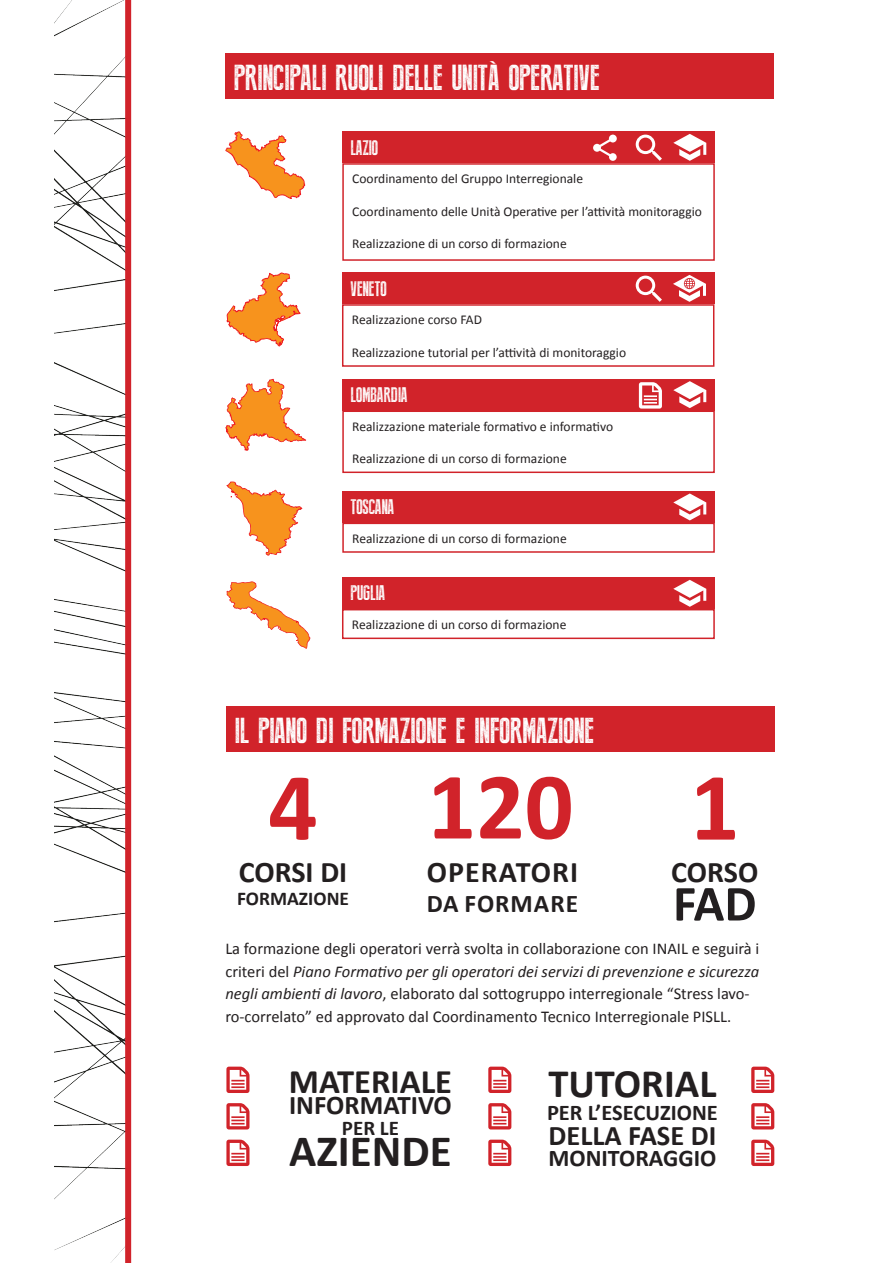
<style>
.page{position:relative;width:893px;height:1263px;background:#fff}
.page>*{position:absolute;margin:0;border:0;box-sizing:border-box;transform-origin:0 0}
.t1{font:700 97.5px "Calibri";color:#d1232a}
.t2{font:700 96px "Calibri";color:#d1232a}
.t3{font:700 51px "Calibri";color:#231f20}
.t4{font:700 45px "Calibri";color:#231f20}
.t5{font:700 40.5px "Calibri";color:#231f20}
.t6{font:36px "Press Style";color:#fff}
.t7{font:700 34.5px "Calibri";color:#231f20}
.t8{font:700 30px "Calibri";color:#231f20}
.t9{font:700 30px "Calibri";letter-spacing:.035em;color:#231f20}
.t10{font:700 28.5px "Calibri";color:#231f20}
.t11{font:700 27px "Calibri";color:#231f20}
.t12{font:700 25.5px "Calibri";letter-spacing:.04em;color:#231f20}
.t13{font:700 24px "Calibri";color:#231f20}
.t14{font:700 22.5px "Calibri";color:#231f20}
.t15{font:21px "Press Style";color:#fff}
.t16{font:700 21px "Calibri";color:#231f20}
.t17{font:700 19.5px "Calibri";color:#231f20}
.t18{font:16.5px/22.5px "Calibri";color:#231f20}
.t19{font:13.5px "Calibri";color:#231f20}
.s1{font-style:italic}
</style>
<div class="page">
<img style="left:54px;top:0;width:71px;height:1263px">
<div style="left:125px;top:0;width:6px;height:1263px;background:#d1232a"></div>
<div style="left:225px;top:53px;width:548px;height:45px;background:#d1232a"></div>
<div style="left:342px;top:272px;width:372px;height:32px;background:#d1232a"></div>
<div style="left:342px;top:379px;width:373px;height:31px;background:#d1232a"></div>
<div style="left:342px;top:491px;width:373px;height:32px;background:#d1232a"></div>
<div style="left:226px;top:706px;width:548px;height:46px;background:#d1232a"></div>
<div style="left:342px;top:577px;width:373px;height:32px;background:#d1232a"></div>
<div style="left:342px;top:609px;width:373px;height:30px;border:2px solid #d1232a"></div>
<div style="left:342px;top:304px;width:372px;height:63px;border:2px solid #d1232a"></div>
<div style="left:342px;top:410px;width:373px;height:63px;border:2px solid #d1232a"></div>
<div style="left:342px;top:523px;width:373px;height:30px;border:2px solid #d1232a"></div>
<div style="left:342px;top:131px;width:373px;height:32px;background:#d1232a"></div>
<div style="left:342px;top:163px;width:373px;height:98px;border:2px solid #d1232a"></div>
<svg style="left:225px;top:131px;width:80px;height:68px"></svg>
<svg style="left:225px;top:379px;width:81px;height:72px"></svg>
<svg style="left:226px;top:272px;width:75px;height:75px"></svg>
<svg style="left:226px;top:481px;width:76px;height:75px"></svg>
<svg style="left:226px;top:581px;width:84px;height:68px"></svg>
<svg style="left:673px;top:134px;width:33px;height:27px"></svg>
<svg style="left:673px;top:381px;width:33px;height:27px"></svg>
<svg style="left:673px;top:493px;width:33px;height:27px"></svg>
<svg style="left:673px;top:580px;width:33px;height:27px"></svg>
<svg style="left:673px;top:275px;width:33px;height:27px"></svg>
<svg style="left:636px;top:135px;width:26px;height:26px"></svg>
<svg style="left:636px;top:276px;width:26px;height:26px"></svg>
<svg style="left:593px;top:135px;width:24px;height:26px"></svg>
<svg style="left:639px;top:382px;width:23px;height:27px"></svg>
<svg style="left:488px;top:1067px;width:23px;height:26px"></svg>
<svg style="left:488px;top:1103px;width:23px;height:26px"></svg>
<svg style="left:488px;top:1140px;width:23px;height:26px"></svg>
<svg style="left:226px;top:1067px;width:23px;height:26px"></svg>
<svg style="left:226px;top:1103px;width:23px;height:26px"></svg>
<svg style="left:226px;top:1140px;width:23px;height:26px"></svg>
<svg style="left:751px;top:1067px;width:23px;height:26px"></svg>
<svg style="left:751px;top:1103px;width:23px;height:26px"></svg>
<svg style="left:751px;top:1140px;width:23px;height:26px"></svg>
<p class="t6" style="left:234px;top:59px;width:368px">PRINCIPALI RUOLI DELLE UNITÀ OPERATIVE</p>
<p class="t15" style="left:351px;top:137px;width:29px">LAZIO</p>
<p class="t19" style="left:352px;top:170px;width:232px">Coordinamento del Gruppo Interregionale</p>
<p class="t19" style="left:352px;top:203px;width:351px">Coordinamento delle Unità Operative per l’attività monitoraggio</p>
<p class="t19" style="left:352px;top:235px;width:216px">Realizzazione di un corso di formazione</p>
<p class="t15" style="left:350px;top:278px;width:38px">VENETO</p>
<p class="t19" style="left:352px;top:311px;width:131px">Realizzazione corso FAD</p>
<p class="t19" style="left:352px;top:344px;width:276px">Realizzazione tutorial per l’attività di monitoraggio</p>
<p class="t15" style="left:351px;top:384px;width:58px">LOMBARDIA</p>
<p class="t19" style="left:352px;top:418px;width:262px">Realizzazione materiale formativo e informativo</p>
<p class="t19" style="left:352px;top:450px;width:216px">Realizzazione di un corso di formazione</p>
<p class="t15" style="left:351px;top:496px;width:45px">TOSCANA</p>
<p class="t19" style="left:352px;top:530px;width:216px">Realizzazione di un corso di formazione</p>
<p class="t15" style="left:350px;top:582px;width:36px">PUGLIA</p>
<p class="t19" style="left:352px;top:616px;width:216px">Realizzazione di un corso di formazione</p>
<p class="t6" style="left:235px;top:712px;width:361px">IL PIANO DI FORMAZIONE E INFORMAZIONE</p>
<p class="t2" style="left:427px;top:745px;width:148px">120</p>
<p class="t9" style="left:427px;top:852px;width:153px">OPERATORI</p>
<p class="t12" style="left:427px;top:887px;width:153px">DA FORMARE</p>
<p class="t1" style="left:690px;top:745px;width:51px">1</p>
<p class="t8" style="left:671px;top:852px;width:89px">CORSO</p>
<p class="t3" style="left:673px;top:871px;width:85px">FAD</p>
<p class="t18" style="left:225px;top:937px;width:535px">La formazione degli operatori verrà svolta in collaborazione con INAIL e seguirà i criteri del <span class="s1">Piano Formativo per gli operatori dei servizi di prevenzione e sicurezza negli ambienti di lavoro</span>, elaborato dal sottogruppo interregionale “Stress lavo&shy;ro-correlato” ed approvato dal Coordinamento Tecnico Interregionale PISLL.</p>
<p class="t1" style="left:268px;top:745px;width:51px">4</p>
<p class="t8" style="left:239px;top:852px;width:110px">CORSI DI</p>
<p class="t17" style="left:237px;top:886px;width:113px">FORMAZIONE</p>
<p class="t7" style="left:289px;top:1059px;width:165px">MATERIALE</p>
<p class="t11" style="left:289px;top:1087px;width:164px">INFORMATIVO</p>
<p class="t16" style="left:342px;top:1114px;width:59px">PER LE</p>
<p class="t4" style="left:289px;top:1122px;width:164px">AZIENDE</p>
<p class="t5" style="left:548px;top:1058px;width:170px">TUTORIAL</p>
<p class="t14" style="left:547px;top:1098px;width:172px">PER L’ESECUZIONE</p>
<p class="t10" style="left:548px;top:1117px;width:169px">DELLA FASE DI</p>
<p class="t13" style="left:548px;top:1143px;width:169px">MONITORAGGIO</p>
</div>
